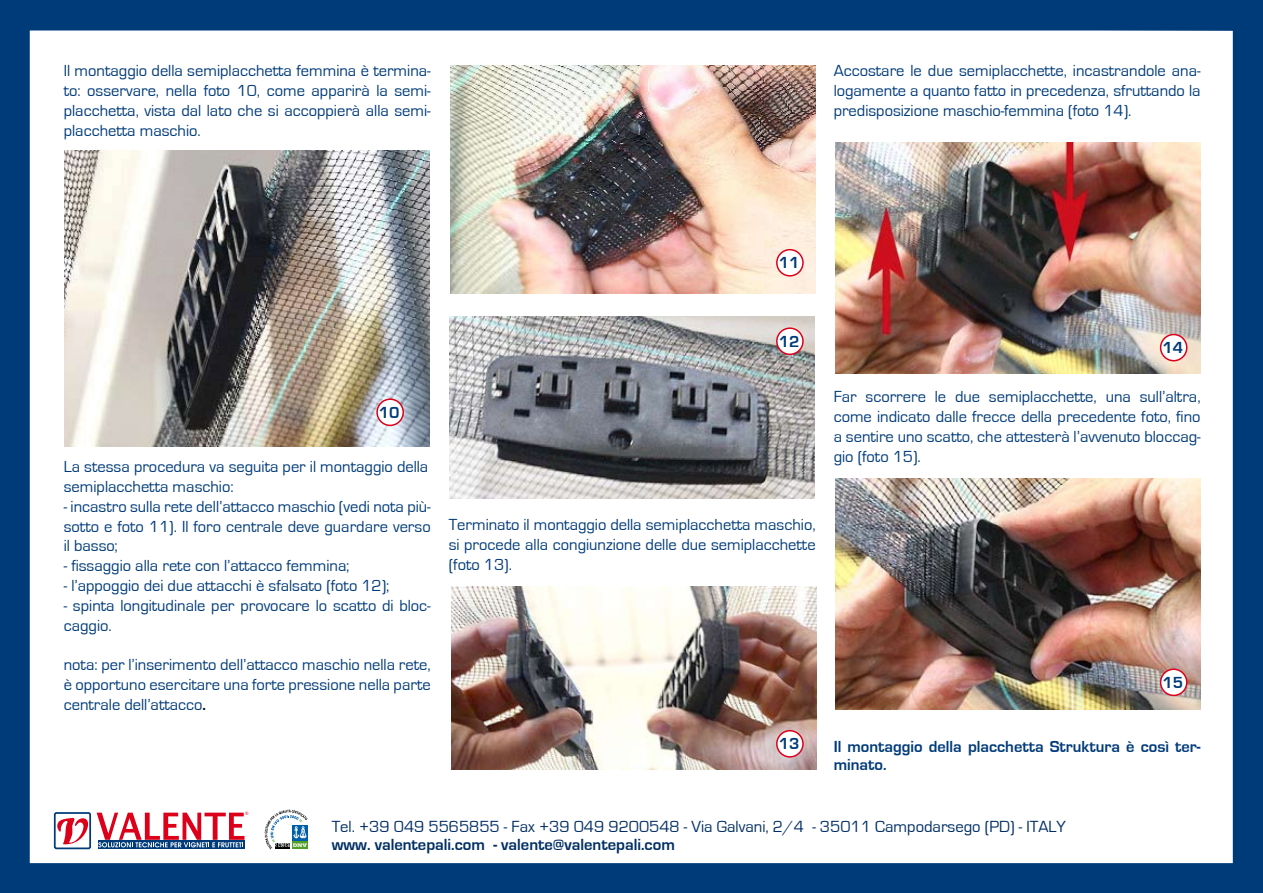
<style>
.page{position:relative;width:1263px;height:893px;background:#003b79}
.page>*{position:absolute;margin:0;border:0;box-sizing:border-box;transform-origin:0 0}
.t1{font:16.65px "Eurostile";color:#002e63}
.t2{font:700 16.65px "Eurostile";color:#002e63}
.t3{font:16.5px/19.8px "Eurostile";color:#003b79;text-align:justify}
.t4{font:700 16.5px/18px "Eurostile";color:#003b79}
.s1{font-weight:700;color:#000}
</style>
<div class="page">
<div style="left:30px;top:31px;width:1203px;height:832px;background:#fff"></div>
<div style="left:55px;top:813px;width:35px;height:35px;background:#fff;border-radius:2px"></div>
<div style="left:54px;top:812px;width:37px;height:37px;border:2px solid #003b79;border-radius:2px"></div>
<svg style="left:57px;top:817px;width:31px;height:28px"></svg>
<svg style="left:98px;top:847px;width:147px;height:2px"></svg>
<svg style="left:97px;top:812px;width:151px;height:35px;background:#d095a6"></svg>
<svg style="left:265px;top:809px;width:42px;height:40px;background:#bacccf"></svg>
<img style="left:64px;top:150px;width:365px;height:297px">
<img style="left:450px;top:66px;width:365px;height:227px">
<img style="left:450px;top:316px;width:365px;height:183px">
<img style="left:836px;top:142px;width:365px;height:232px">
<img style="left:451px;top:587px;width:365px;height:182px">
<img style="left:836px;top:478px;width:365px;height:232px">
<div style="left:377px;top:399px;width:26px;height:26px;background:#fff;border-radius:50%"></div>
<div style="left:376px;top:398px;width:28px;height:28px;border:2px solid #dc001b;border-radius:50%"></div>
<div style="left:777px;top:250px;width:26px;height:26px;background:#fff;border-radius:50%"></div>
<div style="left:776px;top:249px;width:28px;height:28px;border:2px solid #dc001b;border-radius:50%"></div>
<div style="left:777px;top:328px;width:26px;height:26px;background:#fff;border-radius:50%"></div>
<div style="left:776px;top:327px;width:28px;height:28px;border:2px solid #dc001b;border-radius:50%"></div>
<div style="left:777px;top:731px;width:26px;height:26px;background:#fff;border-radius:50%"></div>
<div style="left:776px;top:730px;width:28px;height:28px;border:2px solid #dc001b;border-radius:50%"></div>
<div style="left:1160px;top:335px;width:27px;height:26px;background:#fff;border-radius:50%"></div>
<div style="left:1160px;top:334px;width:27px;height:27px;border:2px solid #dc001b;border-radius:50%"></div>
<div style="left:1160px;top:669px;width:27px;height:26px;background:#fff;border-radius:50%"></div>
<div style="left:1160px;top:668px;width:27px;height:28px;border:2px solid #dc001b;border-radius:50%"></div>
<p class="t3" style="left:64px;top:61px;width:368px">Il montaggio della semiplacchetta femmina è termina&shy;to: osservare, nella foto 10, come apparirà la semi&shy;placchetta, vista dal lato che si accoppierà alla semi&shy;placchetta maschio.</p>
<p class="t3" style="left:834px;top:61px;width:368px">Accostare le due semiplacchette, incastrandole ana&shy;logamente a quanto fatto in precedenza, sfruttando la predisposizione maschio-femmina (foto 14).</p>
<p class="t4" style="left:779px;top:254px;width:22px">11</p>
<p class="t4" style="left:779px;top:333px;width:22px">12</p>
<p class="t4" style="left:379px;top:404px;width:22px">10</p>
<p class="t3" style="left:64px;top:457px;width:366px">La stessa procedura va seguita per il montaggio della semiplacchetta maschio:</p>
<p class="t3" style="left:64px;top:497px;width:368px">- incastro sulla rete dell’attacco maschio (vedi nota più&shy;sotto e foto 11). Il foro centrale deve guardare verso il basso;</p>
<p class="t3" style="left:64px;top:556px;width:287px">- fissaggio alla rete con l’attacco femmina;</p>
<p class="t3" style="left:64px;top:576px;width:327px">- l’appoggio dei due attacchi è sfalsato (foto 12);</p>
<p class="t3" style="left:64px;top:596px;width:368px">- spinta longitudinale per provocare lo scatto di bloc&shy;caggio.</p>
<p class="t3" style="left:64px;top:655px;width:368px">nota: per l’inserimento dell’attacco maschio nella rete, è opportuno esercitare una forte pressione nella parte centrale dell’attacco<span class="s1">.</span></p>
<p class="t3" style="left:449px;top:515px;width:368px">Terminato il montaggio della semiplacchetta maschio, si procede alla congiunzione delle due semiplacchette (foto 13).</p>
<p class="t4" style="left:779px;top:735px;width:22px">13</p>
<p class="t4" style="left:1162px;top:339px;width:22px">14</p>
<p class="t3" style="left:834px;top:387px;width:368px">Far scorrere le due semiplacchette, una sull’altra, come indicato dalle frecce della precedente foto, fino a sentire uno scatto, che attesterà l’avvenuto bloccag&shy;gio (foto 15).</p>
<p class="t4" style="left:1162px;top:674px;width:22px">15</p>
<p class="t4" style="left:834px;top:738px;width:368px">Il montaggio della placchetta Struktura è così ter&shy;minato.</p>
<p class="t1" style="left:332px;top:817px;width:736px">Tel. +39 049 5565855 - Fax +39 049 9200548 - Via Galvani, 2/4 - 35011 Campodarsego (PD) - ITALY</p>
<p class="t2" style="left:332px;top:835px;width:345px">www. valentepali.com - valente@valentepali.com</p>
</div>
